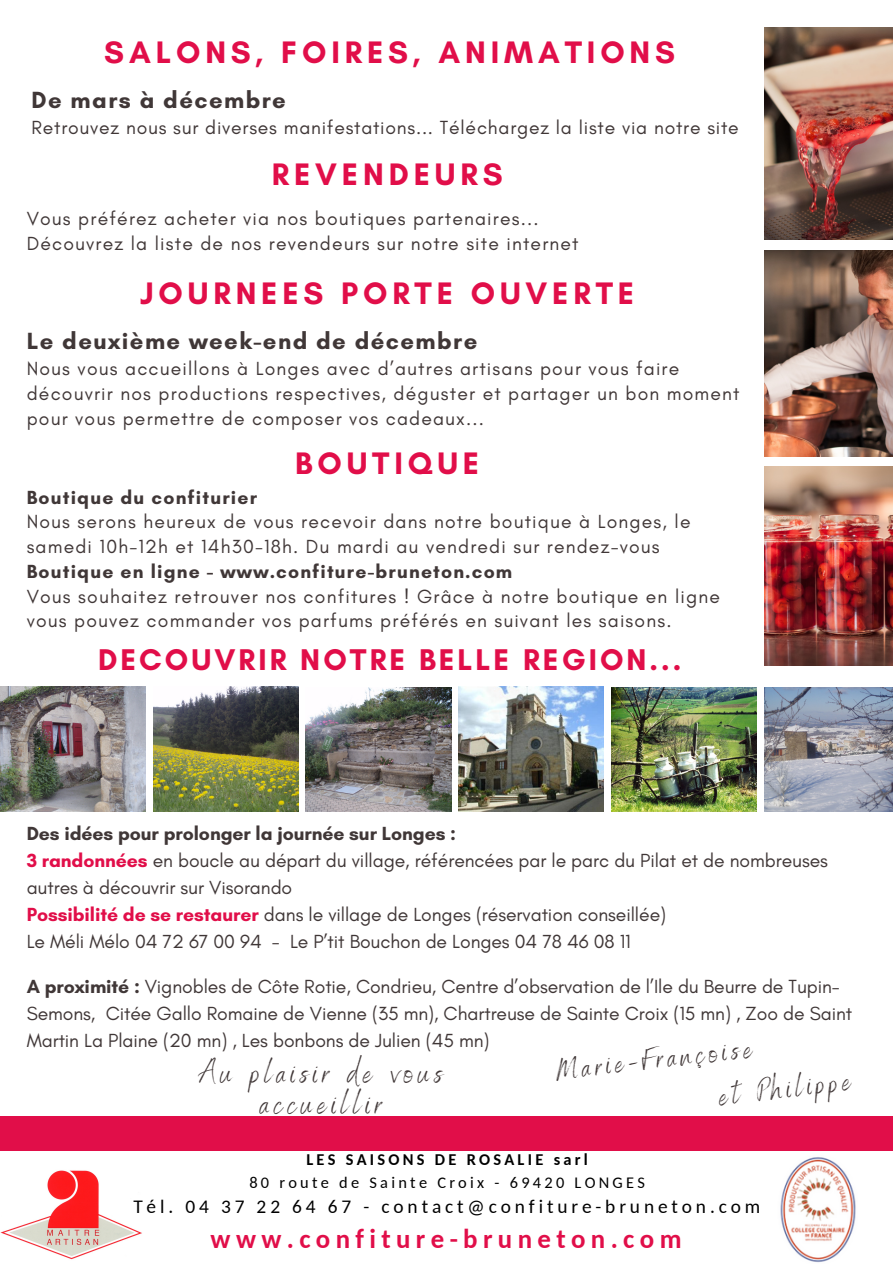
<style>
.page{position:relative;width:893px;height:1264px;background:#fff}
.page>*{position:absolute;margin:0;border:0;box-sizing:border-box;transform-origin:0 0}
.t1{font:700 31.65px "Glacial Indifference";letter-spacing:.155em;color:#e10e49}
.t2{font:31.65px/30.3px "Benedict";letter-spacing:.15em;color:#403737;text-align:center}
.t3{font:700 30.45px "Glacial Indifference";letter-spacing:.1em;color:#e10e49}
.t4{font:30.15px/44.8px "Benedict";color:#403737}
.t5{font:700 26.85px "Carlito";letter-spacing:.2em;color:#e10e49}
.t6{font:700 23.85px "Glacial Indifference";letter-spacing:.06em;color:#403737}
.t7{font:19.35px/24.8px "Glacial Indifference";letter-spacing:.06em;color:#403737}
.t8{font:19.35px/26.8px "Glacial Indifference";letter-spacing:-.005em;color:#403737}
.t9{font:19.35px "Glacial Indifference";letter-spacing:.04em;color:#403737}
.t10{font:19.35px "Carlito";letter-spacing:.2em;color:#000}
.t11{font:16.35px "Carlito";letter-spacing:.2em;color:#000}
.t12{font:700 16.35px "Carlito";letter-spacing:.2em;color:#000}
.s1{font-weight:700}
.s2{font-weight:700;color:#e10e49}
</style>
<div class="page">
<img style="left:764px;top:28px;width:128px;height:211px">
<img style="left:764px;top:466px;width:128px;height:200px">
<img style="left:764px;top:250px;width:128px;height:206px">
<img style="left:0;top:686px;width:145px;height:125px">
<img style="left:153px;top:686px;width:145px;height:125px">
<img style="left:306px;top:687px;width:145px;height:125px">
<img style="left:458px;top:686px;width:146px;height:125px">
<img style="left:611px;top:687px;width:145px;height:125px">
<img style="left:764px;top:687px;width:128px;height:125px">
<img style="left:1px;top:1170px;width:141px;height:90px">
<div style="left:0;top:1116px;width:892px;height:34px;background:#e10e49"></div>
<img style="left:780px;top:1157px;width:76px;height:106px">
<p class="t1" style="left:104px;top:33px;width:572px">SALONS, FOIRES, ANIMATIONS</p>
<p class="t6" style="left:32px;top:85px;width:256px">De mars à décembre</p>
<p class="t9" style="left:32px;top:115px;width:708px">Retrouvez nous sur diverses manifestations... Téléchargez la liste via notre site</p>
<p class="t1" style="left:272px;top:154px;width:232px">REVENDEURS</p>
<p class="t7" style="left:27px;top:206px;width:513px">Vous préférez acheter via nos boutiques partenaires...</p>
<h3 class="t7" style="left:27px;top:231px;width:553px">Découvrez la liste de nos revendeurs sur notre site internet</h3>
<p class="t1" style="left:140px;top:274px;width:495px">JOURNEES PORTE OUVERTE</p>
<p class="t6" style="left:27px;top:327px;width:452px">Le deuxième week-end de décembre</p>
<p class="t7" style="left:27px;top:356px;width:714px">Nous vous accueillons à Longes avec d’autres artisans pour vous faire découvrir nos productions respectives, déguster et partager un bon moment pour vous permettre de composer vos cadeaux...</p>
<p class="t1" style="left:295px;top:444px;width:185px">BOUTIQUE</p>
<p class="t7" style="left:27px;top:484px;width:665px"><span class="s1">Boutique du confiturier<br></span>Nous serons heureux de vous recevoir dans notre boutique à Longes, le samedi 10h-12h et 14h30-18h. Du mardi au vendredi sur rendez-vous <span class="s1">Boutique en ligne - www.confiture-bruneton.com</span></p>
<h3 class="t7" style="left:27px;top:583px;width:694px">Vous souhaitez retrouver nos confitures ! Grâce à notre boutique en ligne vous pouvez commander vos parfums préférés en suivant les saisons.</h3>
<p class="t3" style="left:98px;top:641px;width:584px">DECOUVRIR NOTRE BELLE REGION...</p>
<h1 class="t8" style="left:27px;top:820px;width:802px"><span class="s1">Des idées pour prolonger la journée sur Longes :<br></span><span class="s2">3 randonnées</span> en boucle au départ du village, référencées par le parc du Pilat et de nombreuses</h1>
<h3 class="t8" style="left:27px;top:874px;width:267px">autres à découvrir sur Visorando</h3>
<p class="t8" style="left:27px;top:900px;width:641px"><span class="s2">Possibilité de se restaurer</span> dans le village de Longes (réservation conseillée)</p>
<h1 class="t8" style="left:27px;top:927px;width:605px">Le Méli Mélo 04 72 67 00 94 - Le P’tit Bouchon de Longes 04 78 46 08 11</h1>
<p class="t8" style="left:27px;top:972px;width:826px"><span class="s1">A proximité :</span> Vignobles de Côte Rotie, Condrieu, Centre d’observation de l’Ile du Beurre de Tupin-<br>Semons, Citée Gallo Romaine de Vienne (35 mn), Chartreuse de Sainte Croix (15 mn) , Zoo de Saint<br>Martin La Plaine (20 mn) , Les bonbons de Julien (45 mn)</p>
<h2 class="t2" style="left:199px;top:1056px;width:244px">Au plaisir de vous accueillir</h2>
<h2 class="t4" style="left:710px;top:1027px;width:134px;text-indent:-159px;rotate:-7deg">Marie-Françoise<br>et Philippe</h2>
<p class="t12" style="left:306px;top:1153px;width:283px">LES SAISONS DE ROSALIE sarl</p>
<p class="t11" style="left:249px;top:1175px;width:397px">80 route de Sainte Croix - 69420 LONGES</p>
<p class="t10" style="left:133px;top:1198px;width:628px">Tél. 04 37 22 64 67 - contact@confiture-bruneton.com</p>
<p class="t5" style="left:211px;top:1227px;width:472px">www.confiture-bruneton.com</p>
</div>
